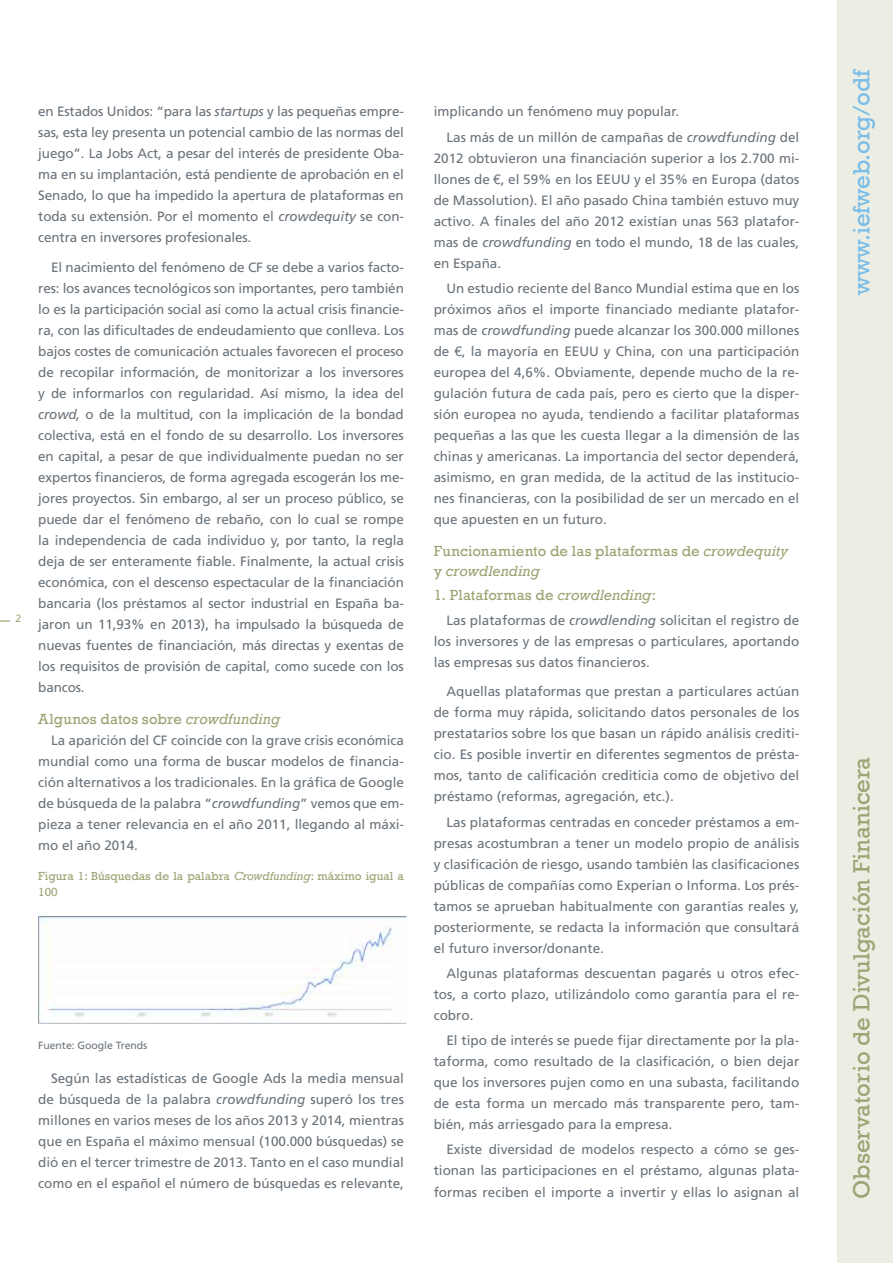
<style>
.page{position:relative;width:893px;height:1263px;background:#fff}
.page>*{position:absolute;margin:0;border:0;box-sizing:border-box;transform-origin:0 0}
.t1{font:24px "Rockwell";color:#9ea374}
.t2{font:24px "Rockwell";color:#79bde8}
.t3{font:15px/19.5px "Rockwell";letter-spacing:.01em;color:#9ea374}
.t4{font:13.5px/21px "Frutiger";color:#6a737b;text-align:justify}
.t5{font:12px/16.5px "Rockwell";color:#9ea374}
.t6{font:10.5px "Frutiger";letter-spacing:-.005em;color:#6a737b}
.t7{font:10.5px "Frutiger";color:#9ea374}
.s1{font-style:italic}
.s2{font-family:"Helvetica Neue"}
</style>
<div class="page">
<div style="left:838px;top:0;width:55px;height:1263px;background:#ecede3"></div>
<img style="left:38px;top:916px;width:369px;height:107px">
<p class="t7" style="left:16px;top:612px;width:7px">2</p>
<p class="t4" style="left:38px;top:101px;width:367px">en Estados Unidos: “para las <span class="s1">startups</span> y las pequeñas empre&shy;sas, esta ley presenta un potencial cambio de las normas del juego”. La Jobs Act, a pesar del interés de presidente Oba&shy;ma en su implantación, está pendiente de aprobación en el Senado, lo que ha impedido la apertura de plataformas en toda su extensión. Por el momento el <span class="s1">crowdequity</span> se con&shy;centra en inversores profesionales.</p>
<p class="t4" style="left:38px;top:257px;width:367px;text-indent:13px">El nacimiento del fenómeno de CF se debe a varios facto&shy;res: los avances tecnológicos son importantes, pero también lo es la participación social así como la actual crisis financie&shy;ra, con las dificultades de endeudamiento que conlleva. Los bajos costes de comunicación actuales favorecen el proceso de recopilar información, de monitorizar a los inversores y de informarlos con regularidad. Así mismo, la idea del <span class="s1">crowd,</span> o de la multitud, con la implicación de la bondad colectiva, está en el fondo de su desarrollo. Los inversores en capital, a pesar de que individualmente puedan no ser expertos financieros, de forma agregada escogerán los me&shy;jores proyectos. Sin embargo, al ser un proceso público, se puede dar el fenómeno de rebaño, con lo cual se rompe la independencia de cada individuo y, por tanto, la regla deja de ser enteramente fiable. Finalmente, la actual crisis económica, con el descenso espectacular de la financiación bancaria (los préstamos al sector industrial en España ba&shy;jaron un 11,93% en 2013), ha impulsado la búsqueda de nuevas fuentes de financiación, más directas y exentas de los requisitos de provisión de capital, como sucede con los bancos.</p>
<p class="t3" style="left:38px;top:710px;width:243px">Algunos datos sobre <span class="s1">crowdfunding</span></p>
<p class="t4" style="left:38px;top:730px;width:367px;text-indent:13px">La aparición del CF coincide con la grave crisis económica mundial como una forma de buscar modelos de financia&shy;ción alternativos a los tradicionales. En la gráfica de Google de búsqueda de la palabra “<span class="s1">crowdfunding</span>” vemos que em&shy;pieza a tener relevancia en el año 2011, llegando al máxi&shy;mo el año 2014.</p>
<p class="t5" style="left:38px;top:867px;width:367px">Figura 1: Búsquedas de la palabra <span class="s1">Crowdfunding</span>: máximo igual a<br>100</p>
<p class="t6" style="left:38px;top:1039px;width:111px">Fuente: Google Trends</p>
<p class="t4" style="left:38px;top:1068px;width:367px;text-indent:13px">Según las estadísticas de Google Ads la media mensual de búsqueda de la palabra <span class="s1">crowdfunding</span> superó los tres millones en varios meses de los años 2013 y 2014, mientras que en España el máximo mensual (100.000 búsquedas) se dió en el tercer trimestre de 2013. Tanto en el caso mundial como en el español el número de búsquedas es relevante,</p>
<p class="t4" style="left:446px;top:99px;width:354px;line-height:25.2px;text-indent:-13px">implicando un fenómeno muy popular.<br>Las más de un millón de campañas de <span class="s1">crowdfunding</span> del</p>
<p class="t4" style="left:434px;top:148px;width:367px">2012 obtuvieron una financiación superior a los 2.700 mi&shy;llones de <span class="s2">€</span>, el 59% en los EEUU y el 35% en Europa (datos de Massolution). El año pasado China también estuvo muy activo. A finales del año 2012 existían unas 563 platafor&shy;mas de <span class="s1">crowdfunding</span> en todo el mundo, 18 de las cuales, en España.</p>
<p class="t4" style="left:434px;top:278px;width:367px;text-indent:13px">Un estudio reciente del Banco Mundial estima que en los próximos años el importe financiado mediante platafor&shy;mas de <span class="s1">crowdfunding</span> puede alcanzar los 300.000 millones de <span class="s2">€</span>, la mayoría en EEUU y China, con una participación europea del 4,6%. Obviamente, depende mucho de la re&shy;gulación futura de cada país, pero es cierto que la disper&shy;sión europea no ayuda, tendiendo a facilitar plataformas pequeñas a las que les cuesta llegar a la dimensión de las chinas y americanas. La importancia del sector dependerá, asimismo, en gran medida, de la actitud de las institucio&shy;nes financieras, con la posibilidad de ser un mercado en el que apuesten en un futuro.</p>
<p class="t3" style="left:434px;top:542px;width:356px">Funcionamiento de las plataformas de <span class="s1">crowdequity </span>y <span class="s1">crowdlending</span></p>
<p class="t3" style="left:434px;top:585px;width:224px">1. Plataformas de <span class="s1">crowdlending</span>:</p>
<p class="t4" style="left:434px;top:610px;width:367px;text-indent:13px">Las plataformas de <span class="s1">crowdlending</span> solicitan el registro de los inversores y de las empresas o particulares, aportando las empresas sus datos financieros.</p>
<p class="t4" style="left:434px;top:681px;width:367px;text-indent:13px">Aquellas plataformas que prestan a particulares actúan de forma muy rápida, solicitando datos personales de los prestatarios sobre los que basan un rápido análisis crediti&shy;cio. Es posible invertir en diferentes segmentos de présta&shy;mos, tanto de calificación crediticia como de objetivo del préstamo (reformas, agregación, etc.).</p>
<p class="t4" style="left:434px;top:811px;width:367px;text-indent:13px">Las plataformas centradas en conceder préstamos a em&shy;presas acostumbran a tener un modelo propio de análisis y clasificación de riesgo, usando también las clasificaciones públicas de compañías como Experian o Informa. Los prés&shy;tamos se aprueban habitualmente con garantías reales y, posteriormente, se redacta la información que consultará el futuro inversor/donante.</p>
<p class="t4" style="left:434px;top:963px;width:367px;text-indent:13px">Algunas plataformas descuentan pagarés u otros efec&shy;tos, a corto plazo, utilizándolo como garantía para el re&shy;cobro.</p>
<p class="t4" style="left:434px;top:1030px;width:367px;text-indent:13px">El tipo de interés se puede fijar directamente por la pla&shy;taforma, como resultado de la clasificación, o bien dejar que los inversores pujen como en una subasta, facilitando de esta forma un mercado más transparente pero, tam&shy;bién, más arriesgado para la empresa.</p>
<p class="t4" style="left:434px;top:1139px;width:367px;text-indent:13px">Existe diversidad de modelos respecto a cómo se ges&shy;tionan las participaciones en el préstamo, algunas plata&shy;formas reciben el importe a invertir y ellas lo asignan al</p>
<h1 class="t2" style="left:847px;top:295px;width:228px;rotate:-90deg">www.iefweb.org/odf</h1>
<h1 class="t1" style="left:847px;top:1199px;width:444px;rotate:-90deg">Observatorio de Divulgación Finanicera</h1>
</div>
